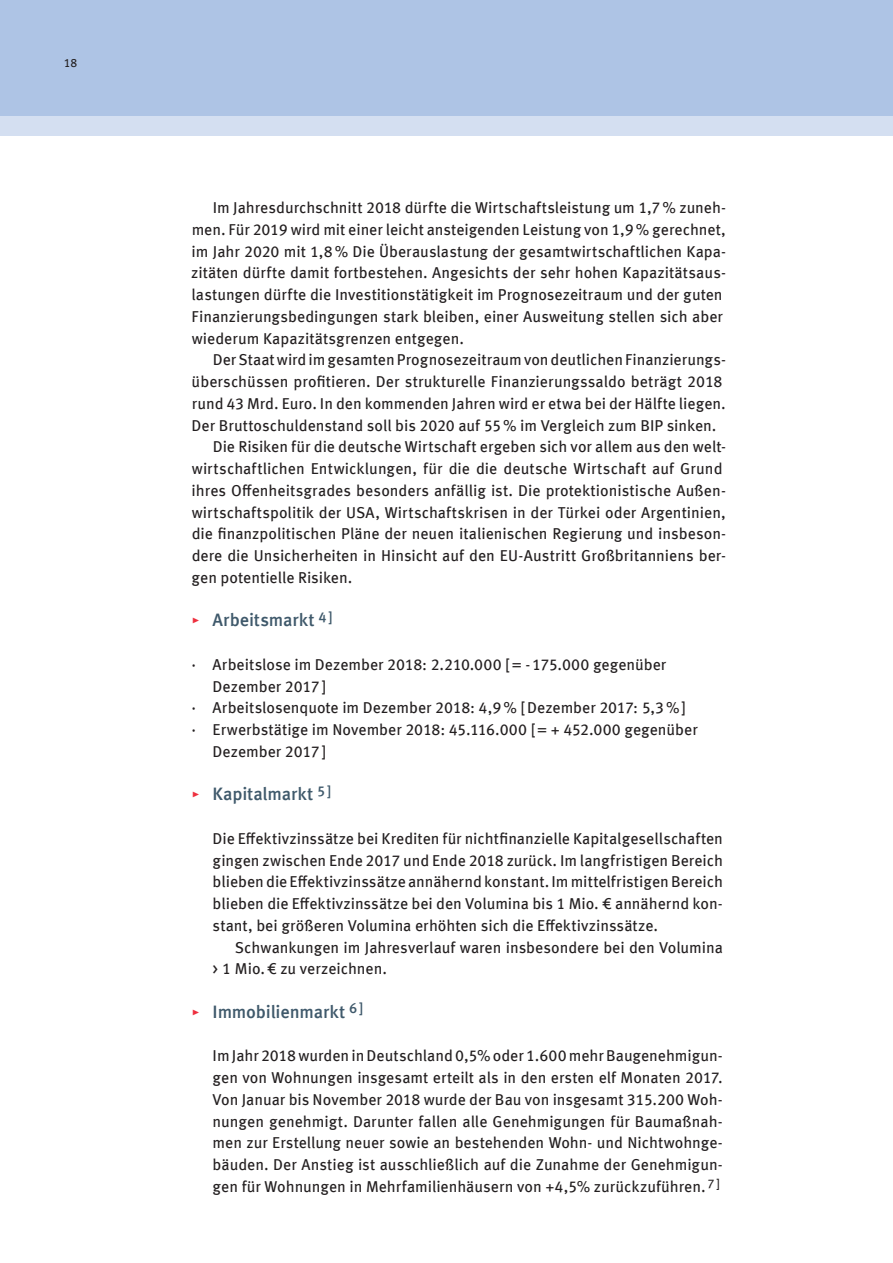
<style>
.page{position:relative;width:893px;height:1263px;background:#fff}
.page>*{position:absolute;margin:0;border:0;box-sizing:border-box;transform-origin:0 0}
.t1{font:500 18px "Meta Offc";letter-spacing:-.01em;color:#3f596b}
.t2{font:15.75px/21.8px "Meta Offc";color:#231f20}
.t3{font:12px "Meta Offc";color:#231f20}
.s1{font-weight:400;font-size:15.75px;color:#ee2f3e}
.s2{font-size:15.75px;color:#ee2f3e}
</style>
<div class="page">
<div style="left:0;top:0;width:893px;height:117px;background:#aec4e5"></div>
<div style="left:0;top:117px;width:893px;height:19px;background:#d4dff1"></div>
<p class="t3" style="left:64px;top:55px;width:15px">18</p>
<p class="t2" style="left:191px;top:197px;width:536px;text-indent:22px">Im Jahresdurchschnitt 2018 dürfte die Wirtschaftsleistung um 1,7% zuneh&shy;men. Für 2019 wird mit einer leicht ansteigenden Leistung von 1,9% gerechnet, im Jahr 2020 mit 1,8% Die Überauslastung der gesamtwirtschaftlichen Kapa&shy;zitäten dürfte damit fortbestehen. Angesichts der sehr hohen Kapazitätsaus&shy;lastungen dürfte die Investitionstätigkeit im Prognosezeitraum und der guten Finanzierungsbedingungen stark bleiben, einer Ausweitung stellen sich aber wiederum Kapazitätsgrenzen entgegen.</p>
<p class="t2" style="left:213px;top:349px;width:515px">Der Staat wird im gesamten Prognosezeitraum von deutlichen Finanzierungs-</p>
<p class="t2" style="left:192px;top:371px;width:532px">überschüssen profitieren. Der strukturelle Finanzierungssaldo beträgt 2018</p>
<p class="t2" style="left:192px;top:393px;width:536px">rund 43 Mrd. Euro. In den kommenden Jahren wird er etwa bei der Hälfte liegen.</p>
<p class="t2" style="left:192px;top:415px;width:526px">Der Bruttoschuldenstand soll bis 2020 auf 55% im Vergleich zum BIP sinken.</p>
<p class="t2" style="left:213px;top:436px;width:515px">Die Risiken für die deutsche Wirtschaft ergeben sich vor allem aus den welt-</p>
<p class="t2" style="left:192px;top:458px;width:532px">wirtschaftlichen Entwicklungen, für die die deutsche Wirtschaft auf Grund</p>
<p class="t2" style="left:192px;top:480px;width:536px">ihres Offenheitsgrades besonders anfällig ist. Die protektionistische Außen-</p>
<p class="t2" style="left:192px;top:502px;width:536px">wirtschaftspolitik der USA, Wirtschaftskrisen in der Türkei oder Argentinien,</p>
<p class="t2" style="left:192px;top:523px;width:536px">die finanzpolitischen Pläne der neuen italienischen Regierung und insbeson-</p>
<p class="t2" style="left:192px;top:545px;width:536px">dere die Unsicherheiten in Hinsicht auf den EU-Austritt Großbritanniens ber-</p>
<p class="t2" style="left:192px;top:567px;width:162px">gen potentielle Risiken.</p>
<p class="t1" style="left:191px;top:610px;width:143px"><span class="s1">▸</span> Arbeitsmarkt <sup>4</sup> <sup>]</sup></p>
<p class="t2" style="left:191px;top:654px;width:477px">· Arbeitslose im Dezember 2018: 2.210.000 [= -175.000 gegenüber</p>
<p class="t2" style="left:213px;top:676px;width:115px">Dezember 2017 ]</p>
<p class="t2" style="left:191px;top:697px;width:496px">· Arbeitslosenquote im Dezember 2018: 4,9% [Dezember 2017: 5,3 % ]</p>
<p class="t2" style="left:191px;top:719px;width:508px">· Erwerbstätige im November 2018: 45.116.000 [= + 452.000 gegenüber</p>
<p class="t2" style="left:213px;top:741px;width:115px">Dezember 2017 ]</p>
<p class="t1" style="left:191px;top:784px;width:142px"><span class="s1">▸</span> Kapitalmarkt <sup>5</sup> <sup>]</sup></p>
<p class="t2" style="left:213px;top:828px;width:512px;text-align:justify">Die Effektivzinssätze bei Krediten für nichtfinanzielle Kapitalgesellschaften gingen zwischen Ende 2017 und Ende 2018 zurück. Im langfristigen Bereich blieben die Effektivzinssätze annähernd konstant. Im mittelfristigen Bereich blieben die Effektivzinssätze bei den Volumina bis 1 Mio. € annähernd kon&shy;stant, bei größeren Volumina erhöhten sich die Effektivzinssätze.</p>
<p class="t2" style="left:213px;top:937px;width:512px;text-indent:22px">Schwankungen im Jahresverlauf waren insbesondere bei den Volumina &gt; 1 Mio. € zu verzeichnen.</p>
<p class="t1" style="left:191px;top:1001px;width:174px"><span class="s2">▸</span> Immobilienmarkt <sup>6</sup> <sup>]</sup></p>
<p class="t2" style="left:213px;top:1045px;width:512px;text-align:justify">Im Jahr 2018 wurden in Deutschland 0,5% oder 1.600 mehr Baugenehmigun&shy;gen von Wohnungen insgesamt erteilt als in den ersten elf Monaten 2017.<br>Von Januar bis November 2018 wurde der Bau von insgesamt 315.200 Woh&shy;nungen genehmigt. Darunter fallen alle Genehmigungen für Baumaßnah&shy;men zur Erstellung neuer sowie an bestehenden Wohn- und Nichtwohnge&shy;bäuden. Der Anstieg ist ausschließlich auf die Zunahme der Genehmigun&shy;gen für Wohnungen in Mehrfamilienhäusern von +4,5% zurückzuführen. <sup>7</sup> <sup>]</sup></p>
</div>
